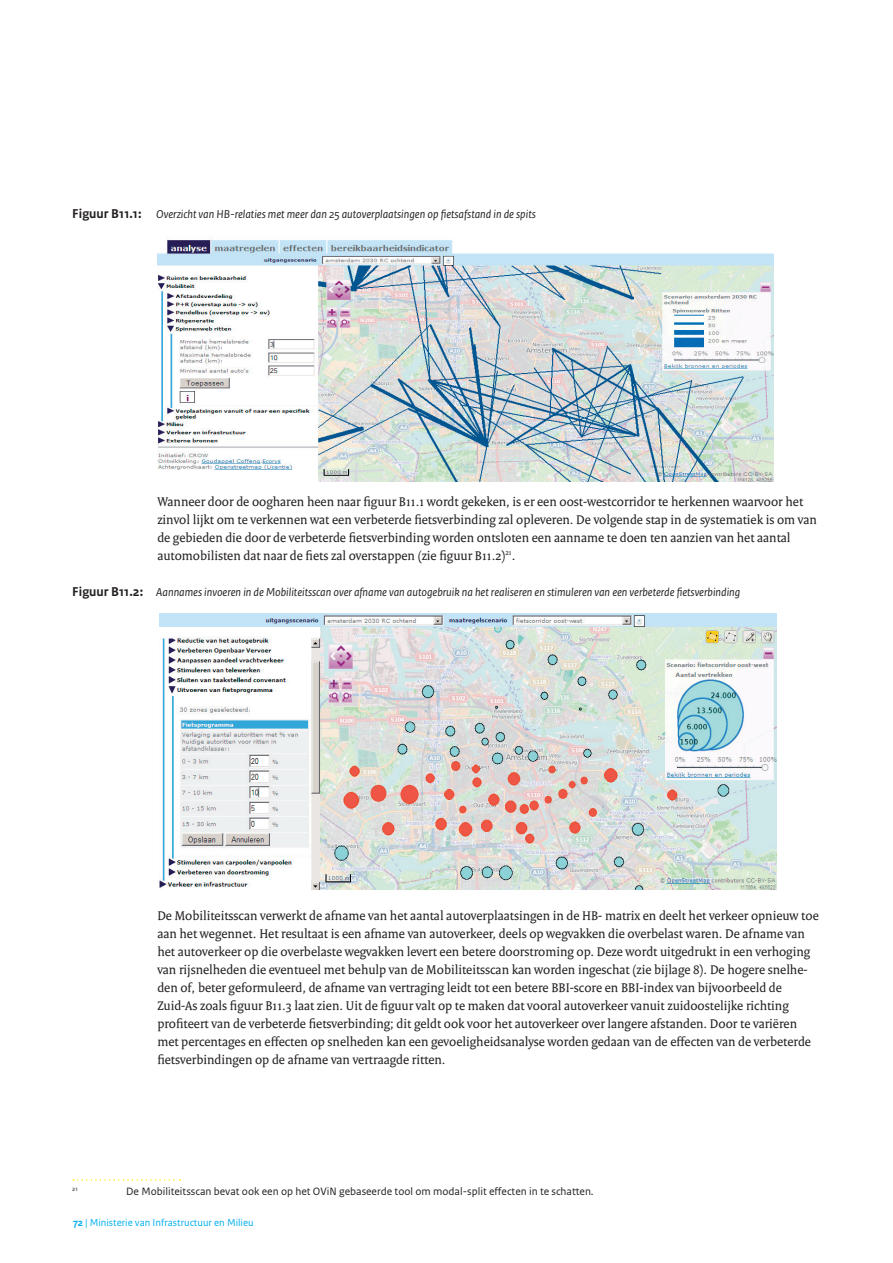
<style>
.page{position:relative;width:893px;height:1263px;background:#fff}
.page>*{position:absolute;margin:0;border:0;box-sizing:border-box;transform-origin:0 0}
.t1{font:13.5px/18px "Rijksoverheid Serif";color:#231f20}
.t2{font:italic 12px "Rijksoverheid Sans Text";color:#231f20}
.t3{font:11.25px "Rijksoverheid Sans Text";color:#231f20}
.t4{font:10.5px "Rijksoverheid Sans Text";color:#00aeef}
.t5{font:6.45px "Rijksoverheid Sans Text";color:#231f20}
.s1{font-weight:700;font-style:normal;font-size:13.5px}
.s2{font-weight:700}
</style>
<div class="page">
<img style="left:157px;top:240px;width:617px;height:242px">
<img style="left:160px;top:614px;width:617px;height:276px">
<svg style="left:73px;top:1179px;width:108px;height:2px"></svg>
<p class="t2" style="left:72px;top:207px;width:465px"><span class="s1">Figuur B11.1:</span> Overzicht van HB-relaties met meer dan 25 autoverplaatsingen op fietsafstand in de spits</p>
<p class="t1" style="left:157px;top:492px;width:661px">Wanneer door de oogharen heen naar figuur B11.1 wordt gekeken, is er een oost-westcorridor te herkennen waarvoor het zinvol lijkt om te verkennen wat een verbeterde fietsverbinding zal opleveren. De volgende stap in de systematiek is om van de gebieden die door de verbeterde fietsverbinding worden ontsloten een aanname te doen ten aanzien van het aantal automobilisten dat naar de fiets zal overstappen (zie figuur B11.2)<sup>21</sup>.</p>
<p class="t2" style="left:72px;top:585px;width:669px"><span class="s1">Figuur B11.2:</span> Aannames invoeren in de Mobiliteitsscan over afname van autogebruik na het realiseren en stimuleren van een verbeterde fietsverbinding</p>
<p class="t1" style="left:157px;top:906px;width:663px">De Mobiliteitsscan verwerkt de afname van het aantal autoverplaatsingen in de HB- matrix en deelt het verkeer opnieuw toe aan het wegennet. Het resultaat is een afname van autoverkeer, deels op wegvakken die overbelast waren. De afname van het autoverkeer op die overbelaste wegvakken levert een betere doorstroming op. Deze wordt uitgedrukt in een verhoging van rijsnelheden die eventueel met behulp van de Mobiliteitsscan kan worden ingeschat (zie bijlage 8). De hogere snelhe&shy;den of, beter geformuleerd, de afname van vertraging leidt tot een betere BBI-score en BBI-index van bijvoorbeeld de Zuid-As zoals figuur B11.3 laat zien. Uit de figuur valt op te maken dat vooral autoverkeer vanuit zuidoostelijke richting profiteert van de verbeterde fietsverbinding; dit geldt ook voor het autoverkeer over langere afstanden. Door te variëren met percentages en effecten op snelheden kan een gevoeligheidsanalyse worden gedaan van de effecten van de verbeterde fietsverbindingen op de afname van vertraagde ritten.</p>
<p class="t5" style="left:72px;top:1185px;width:7px">21</p>
<p class="t3" style="left:126px;top:1185px;width:469px">De Mobiliteitsscan bevat ook een op het OViN gebaseerde tool om modal-split effecten in te schatten.</p>
<p class="t4" style="left:73px;top:1216px;width:182px"><span class="s2">72</span> | Ministerie van Infrastructuur en Milieu</p>
</div>
